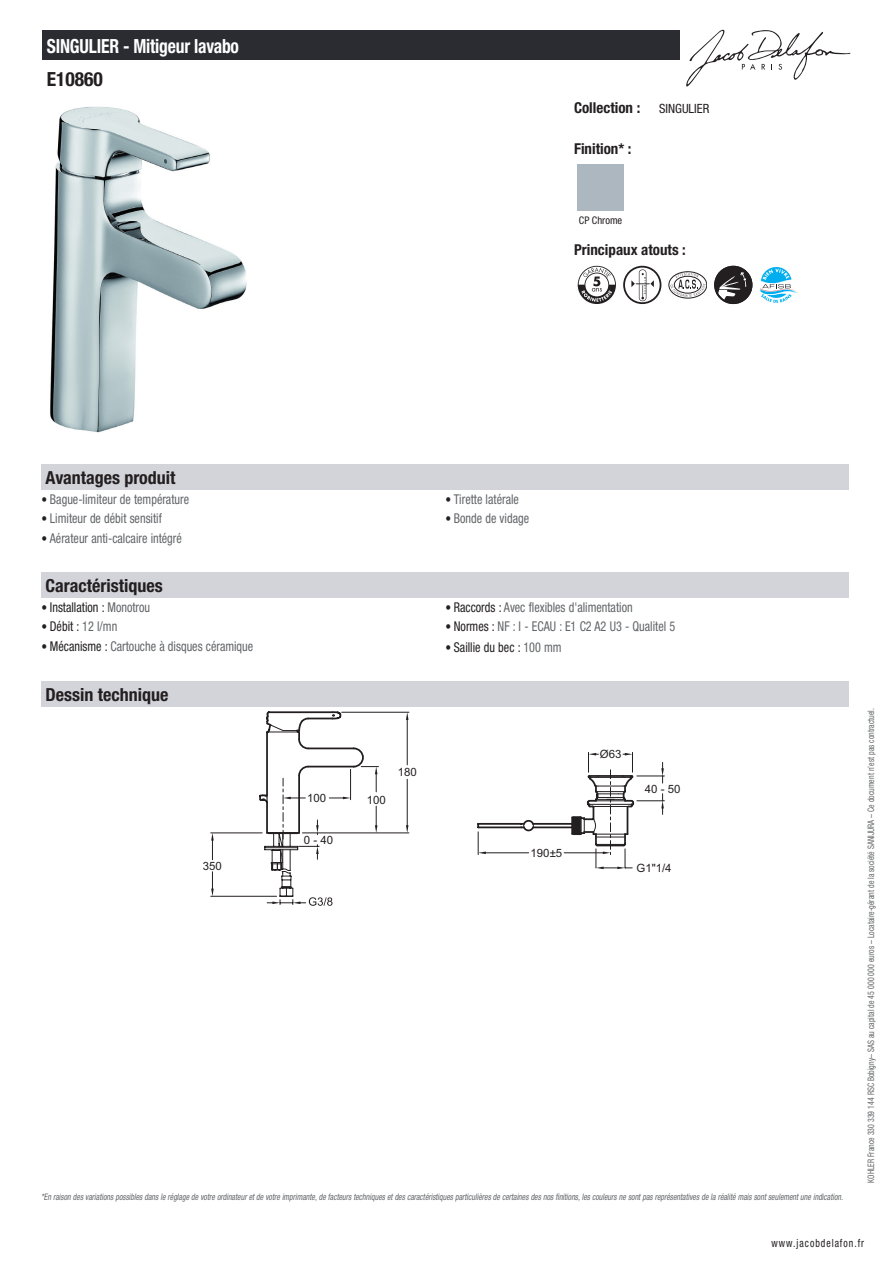
<style>
.page{position:relative;width:893px;height:1263px;background:#fff}
.page>*{position:absolute;margin:0;border:0;box-sizing:border-box;transform-origin:0 0}
.t1{font:700 condensed 19.5px "Helvetica Neue LT Std";letter-spacing:-.01em;color:#fff;scale:.9 1}
.t2{font:700 condensed 19.5px "Helvetica Neue LT Std";color:#231f20}
.t3{font:700 condensed 18px "Helvetica Neue LT Std";color:#231f20}
.info{font:700 condensed 15px "Helvetica Neue LT Std";color:#231f20}
.t4{font:condensed 13.5px "Helvetica Neue LT Std";color:#626568;scale:.9 1}
.t5{font:condensed 13.5px "Helvetica Neue LT Std";color:#231f20;scale:.9 1}
.info-2{font:condensed 12.75px "Helvetica Neue LT Std";color:#231f20}
.IMG_DB_Schema{font:11.4px "Arial";color:#231f20}
.t6{font:condensed 11.25px "Helvetica Neue LT Std";letter-spacing:.1em;color:#231f20;scale:.87 1}
.petit{font:condensed 10.5px "Helvetica Neue LT Std";color:#231f20}
.t7{font:italic condensed 9px "Helvetica Neue LT Std";color:#626568;scale:.87 1}
.t8{font:condensed 9px "Helvetica Neue LT Std";color:#626568;scale:.87 1}
.s1{font-size:12.75px;color:#231f20}
.s2{font-size:12.75px}
.s3{color:#626568}
.s4{color:#231f20}
</style>
<div class="page">
<svg style="left:686px;top:30px;width:164px;height:57px"></svg>
<img style="left:50px;top:106px;width:197px;height:327px">
<svg style="left:578px;top:266px;width:38px;height:38px"></svg>
<svg style="left:623px;top:266px;width:38px;height:38px"></svg>
<div style="left:669px;top:271px;width:38px;height:27px;border:1px solid #231f20;border-radius:50%"></div>
<svg style="left:670px;top:273px;width:36px;height:24px"></svg>
<svg style="left:714px;top:266px;width:38px;height:38px"></svg>
<svg style="left:760px;top:267px;width:38px;height:36px"></svg>
<div style="left:41px;top:465px;width:808px;height:25px;background:#d3d4da"></div>
<div style="left:41px;top:573px;width:808px;height:25px;background:#d3d4da"></div>
<div style="left:41px;top:681px;width:808px;height:26px;background:#d3d4da"></div>
<hr style="left:211px;top:896px;width:66px;height:1px;background:#231f20">
<hr style="left:211px;top:833px;width:51px;height:1px;background:#231f20">
<svg style="left:211px;top:872px;width:3px;height:24px"></svg>
<svg style="left:211px;top:833px;width:3px;height:27px"></svg>
<hr style="left:302px;top:833px;width:107px;height:1px;background:#231f20">
<hr style="left:342px;top:712px;width:67px;height:1px;background:#231f20">
<hr style="left:407px;top:779px;width:1px;height:47px;background:#231f20">
<hr style="left:407px;top:719px;width:1px;height:46px;background:#231f20">
<svg style="left:406px;top:825px;width:2px;height:8px"></svg>
<svg style="left:406px;top:712px;width:2px;height:8px"></svg>
<svg style="left:258px;top:711px;width:121px;height:195px"></svg>
<hr style="left:485px;top:852px;width:44px;height:1px;background:#231f20">
<svg style="left:477px;top:824px;width:9px;height:31px"></svg>
<hr style="left:478px;top:823px;width:43px;height:2px;background:#231f20">
<hr style="left:478px;top:826px;width:43px;height:2px;background:#231f20">
<svg style="left:521px;top:752px;width:143px;height:117px"></svg>
<div style="left:43px;top:30px;width:637px;height:30px;background:#2a2c32"></div>
<p class="t1" style="left:47px;top:34px;width:215px">SINGULIER - Mitigeur lavabo</p>
<p class="t2" style="left:47px;top:67px;width:58px">E10860</p>
<p class="info" style="left:574px;top:99px;width:68px">Collection :</p>
<p class="info-2" style="left:659px;top:102px;width:52px">SINGULIER</p>
<p class="info" style="left:574px;top:139px;width:59px">Finition* :</p>
<p class="petit" style="left:579px;top:214px;width:45px">CP Chrome</p>
<p class="info" style="left:574px;top:241px;width:113px">Principaux atouts :</p>
<p class="t3" style="left:46px;top:467px;width:131px">Avantages produit</p>
<p class="t4" style="left:41px;top:491px;width:166px"><span class="s1">•</span> Bague-limiteur de température</p>
<p class="t4" style="left:41px;top:511px;width:135px"><span class="s1">•</span> Limiteur de débit sensitif</p>
<p class="t4" style="left:41px;top:530px;width:158px"><span class="s1">•</span> Aérateur anti-calcaire intégré</p>
<p class="t3" style="left:46px;top:574px;width:119px">Caractéristiques</p>
<p class="t5" style="left:41px;top:599px;width:122px"><span class="s2">•</span> Installation : <span class="s3">Monotrou</span></p>
<p class="t5" style="left:41px;top:619px;width:86px"><span class="s2">•</span> Débit : <span class="s3">12 l/mn</span></p>
<p class="t4" style="left:41px;top:638px;width:237px"><span class="s1">•</span> <span class="s4">Mécanisme :</span> Cartouche à disques céramique</p>
<p class="t3" style="left:46px;top:683px;width:124px">Dessin technique</p>
<p class="IMG_DB_Schema" style="left:203px;top:859px;width:21px">350</p>
<p class="t4" style="left:445px;top:491px;width:83px"><span class="s1">•</span> Tirette latérale</p>
<p class="t4" style="left:445px;top:511px;width:95px"><span class="s1">•</span> Bonde de vidage</p>
<p class="t4" style="left:445px;top:599px;width:210px"><span class="s1">•</span> <span class="s4">Raccords :</span> Avec flexibles d'alimentation</p>
<p class="t4" style="left:445px;top:619px;width:257px"><span class="s1">•</span> <span class="s4">Normes :</span> NF : I - ECAU : E1 C2 A2 U3 - Qualitel 5</p>
<p class="t5" style="left:445px;top:639px;width:131px"><span class="s2">•</span> Saillie du bec : <span class="s3">100 mm</span></p>
<p class="IMG_DB_Schema" style="left:307px;top:791px;width:21px">100</p>
<p class="IMG_DB_Schema" style="left:367px;top:792px;width:21px">100</p>
<p class="IMG_DB_Schema" style="left:304px;top:832px;width:31px">0 - 40</p>
<p class="IMG_DB_Schema" style="left:398px;top:765px;width:21px">180</p>
<p class="IMG_DB_Schema" style="left:531px;top:845px;width:33px">190±5</p>
<p class="IMG_DB_Schema" style="left:600px;top:747px;width:23px">Ø63</p>
<p class="IMG_DB_Schema" style="left:645px;top:781px;width:37px">40 - 50</p>
<p class="IMG_DB_Schema" style="left:636px;top:860px;width:37px">G1"1/4</p>
<p class="t8" style="left:866px;top:1183px;width:547px;rotate:-90deg">KOHLER France 330 339 144 RSC Bobigny– SAS au capital de 45 000 000 euros – Locataire-gérant de la société SANIJURA – Ce document n’est pas contractuel.</p>
<p class="t7" style="left:41px;top:1191px;width:925px">*En raison desvariationspossiblesdansle réglage de votre ordinateuretde votre imprimante,de facteurstechniquesetdescaractéristiquesparticulièresde certainesdesnosfinitions,lescouleursne sontpasreprésentativesde la réalité maissontseulementune indication.</p>
<p class="t6" style="left:772px;top:1237px;width:108px">www.jacobdelafon.fr</p>
</div>
